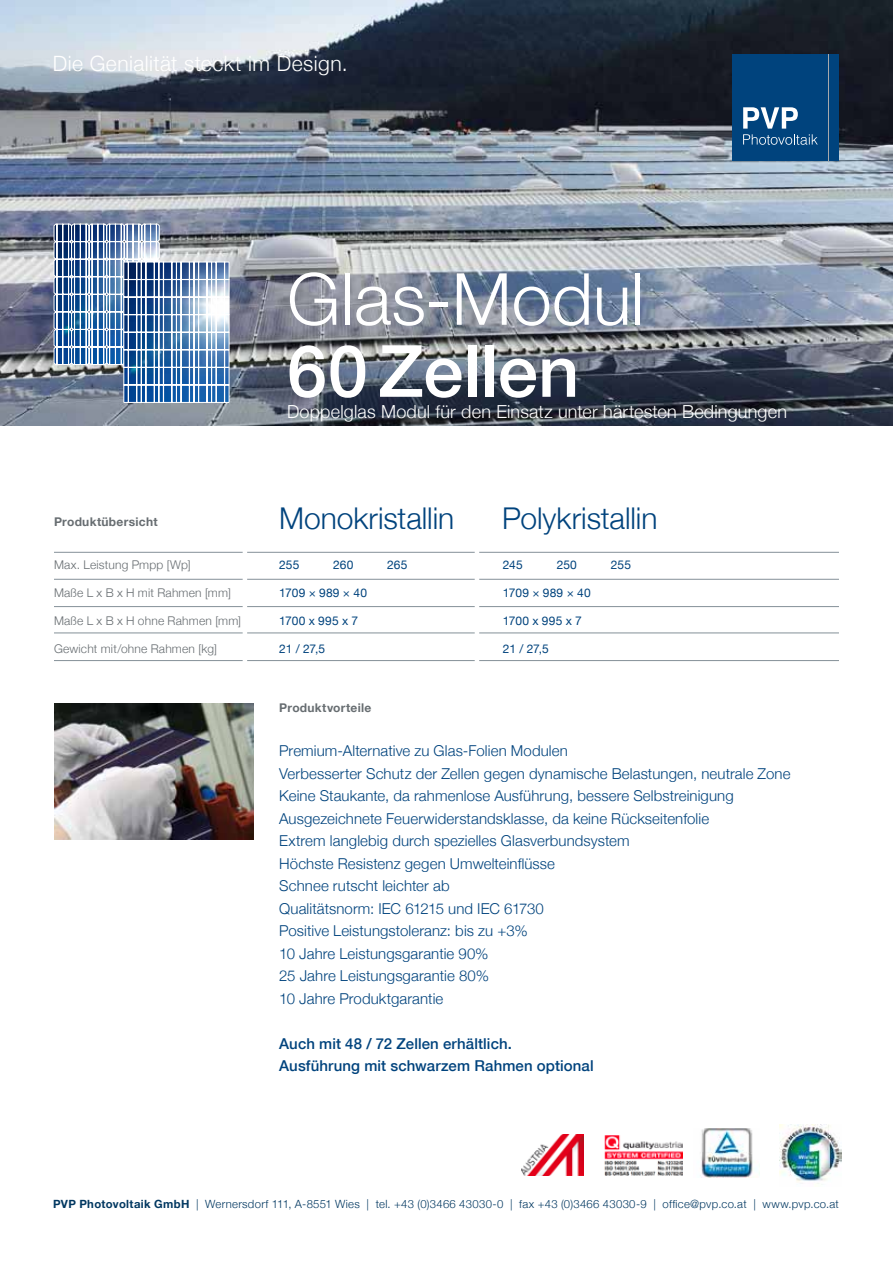
<style>
.page{position:relative;width:893px;height:1263px;background:#fff}
.page>*{position:absolute;margin:0;border:0;box-sizing:border-box;transform-origin:0 0}
.t1{font:300 72px "Helvetica Neue";color:#fff}
.t2{font:500 72px "Helvetica Neue";color:#fff}
.t3{font:300 30px "Helvetica Neue";letter-spacing:-.005em;color:#00437d}
.t4{font:300 21.15px "Helvetica Neue";letter-spacing:.02em;color:#fff}
.t5{font:300 18px "Helvetica Neue";letter-spacing:.01em;color:#fff}
.t6{font:300 15px/22.5px "Helvetica Neue";letter-spacing:.005em;color:#00437d}
.t7{font:500 15px/22.5px "Helvetica Neue";letter-spacing:.01em;color:#00437d}
.t8{font:300 12px "Helvetica Neue";letter-spacing:.015em;color:#676d71}
.t9{font:12px "Helvetica Neue";letter-spacing:.01em;color:#00437d}
.t10{font:700 12px "Helvetica Neue";letter-spacing:.02em;color:#676d71}
.t11{font:300 11.4px "Helvetica Neue";letter-spacing:.025em;color:#003760}
.s1{font-weight:700}
</style>
<div class="page">
<img style="left:0;top:0;width:893px;height:426px">
<img style="left:54px;top:704px;width:199px;height:135px">
<hr style="left:54px;top:579px;width:785px;height:1px;background:#849098">
<hr style="left:54px;top:552px;width:785px;height:1px;background:#849098">
<hr style="left:54px;top:606px;width:785px;height:1px;background:#849098">
<hr style="left:54px;top:632px;width:785px;height:1px;background:#849098">
<hr style="left:54px;top:660px;width:785px;height:1px;background:#849098">
<img style="left:54px;top:224px;width:175px;height:179px">
<hr style="left:243px;top:473px;width:4px;height:197px;background:#fff">
<hr style="left:475px;top:473px;width:4px;height:205px;background:#fff">
<img style="left:701px;top:1128px;width:56px;height:50px">
<img style="left:521px;top:1134px;width:62px;height:41px">
<img style="left:605px;top:1135px;width:78px;height:41px">
<img style="left:779px;top:1124px;width:62px;height:60px">
<div style="left:732px;top:54px;width:107px;height:107px;background:#00437d"></div>
<hr style="left:828px;top:54px;width:1px;height:107px;background:#a7a9ac">
<svg style="left:743px;top:107px;width:75px;height:38px"></svg>
<h3 class="t4" style="left:53px;top:47px;width:296px">Die Genialität steckt im Design.</h3>
<h1 class="t1" style="left:287px;top:241px;width:359px">Glas-Modul</h1>
<h1 class="t2" style="left:287px;top:313px;width:294px">60Zellen</h1>
<p class="t5" style="left:287px;top:397px;width:501px">Doppelglas Modul für den Einsatz unter härtesten Bedingungen</p>
<p class="t10" style="left:54px;top:512px;width:105px">Produktübersicht</p>
<h2 class="t3" style="left:279px;top:494px;width:176px">Monokristallin</h2>
<h2 class="t3" style="left:502px;top:494px;width:157px">Polykristallin</h2>
<p class="t8" style="left:54px;top:555px;width:138px">Max. Leistung Pmpp [Wp]</p>
<p class="t8" style="left:54px;top:583px;width:178px">Maße L x B x H mit Rahmen [mm]</p>
<p class="t8" style="left:54px;top:611px;width:189px">Maße L x B x H ohne Rahmen [mm]</p>
<p class="t8" style="left:54px;top:639px;width:164px">Gewicht mit/ohne Rahmen [kg]</p>
<p class="t9" style="left:279px;top:556px;width:22px">255</p>
<p class="t9" style="left:333px;top:556px;width:22px">260</p>
<p class="t9" style="left:387px;top:556px;width:22px">265</p>
<p class="t9" style="left:279px;top:584px;width:89px">1709 × 989 × 40</p>
<p class="t9" style="left:279px;top:612px;width:81px">1700 x 995 x 7</p>
<p class="t9" style="left:279px;top:640px;width:48px">21 / 27,5</p>
<p class="t10" style="left:279px;top:699px;width:94px">Produktvorteile</p>
<p class="t9" style="left:503px;top:556px;width:21px">245</p>
<p class="t9" style="left:557px;top:556px;width:22px">250</p>
<p class="t9" style="left:611px;top:556px;width:22px">255</p>
<p class="t9" style="left:503px;top:584px;width:89px">1709 × 989 × 40</p>
<p class="t9" style="left:503px;top:612px;width:81px">1700 x 995 x 7</p>
<p class="t9" style="left:503px;top:640px;width:48px">21 / 27,5</p>
<p class="t6" style="left:279px;top:739px;width:513px">Premium-Alternative zu Glas-Folien Modulen<br>Verbesserter Schutz der Zellen gegen dynamische Belastungen, neutrale Zone Keine Staukante, da rahmenlose Ausführung, bessere Selbstreinigung Ausgezeichnete Feuerwiderstandsklasse, da keine Rückseitenfolie<br>Extrem langlebig durch spezielles Glasverbundsystem<br>Höchste Resistenz gegen Umwelteinflüsse<br>Schnee rutscht leichter ab<br>Qualitätsnorm: IEC 61215 und IEC 61730<br>Positive Leistungstoleranz: bis zu +3%<br>10 Jahre Leistungsgarantie 90%<br>25 Jahre Leistungsgarantie 80%<br>10 Jahre Produktgarantie</p>
<p class="t7" style="left:279px;top:1032px;width:316px">Auch mit 48 / 72 Zellen erhältlich.<br>Ausführung mit schwarzem Rahmen optional</p>
<p class="t11" style="left:53px;top:1195px;width:787px"><span class="s1">PVP Photovoltaik GmbH</span> | Wernersdorf 111, A-8551 Wies | tel. +43 (0)3466 43030-0 | fax +43 (0)3466 43030-9 | office@pvp.co.at | www.pvp.co.at</p>
</div>
